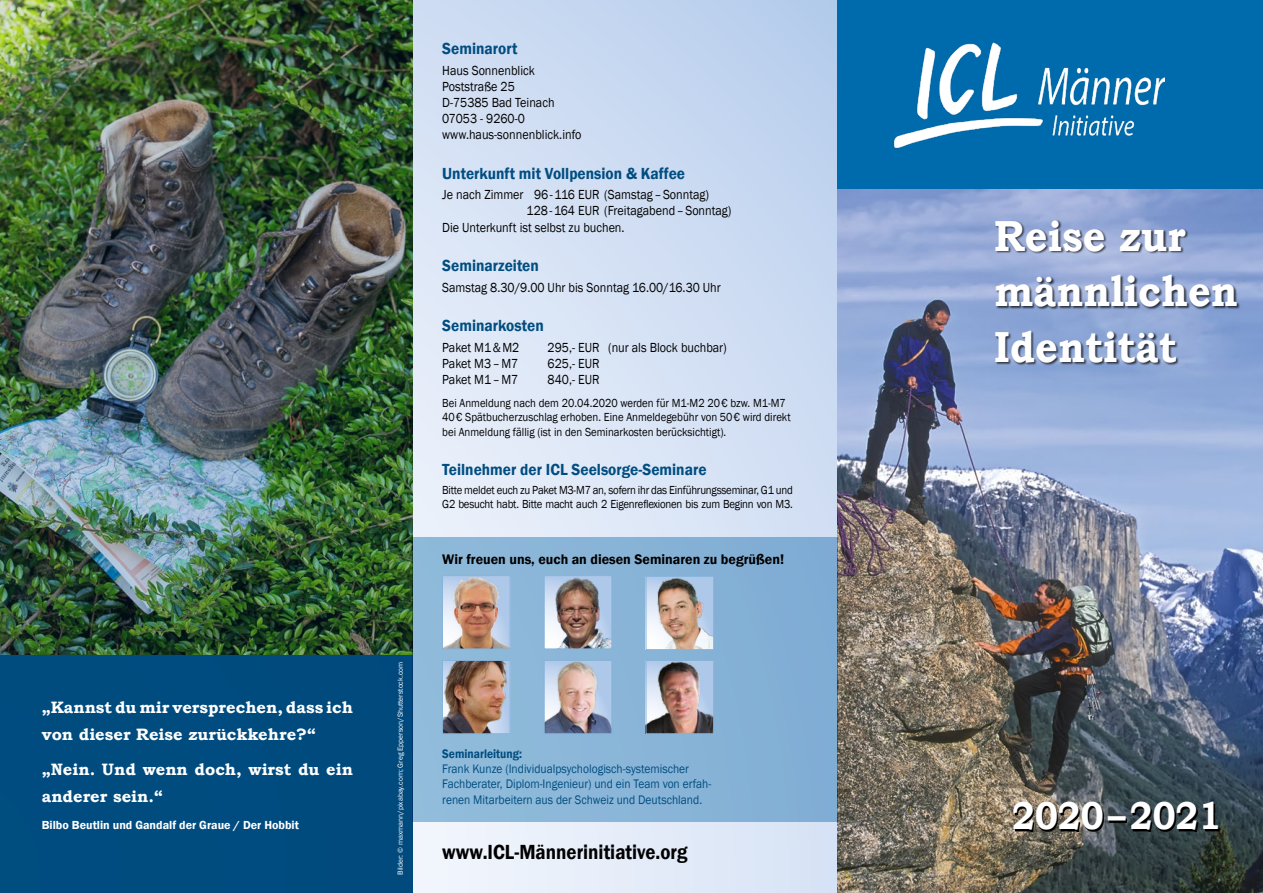
<style>
.page{position:relative;width:1263px;height:893px;background:#fff}
.page>*{position:absolute;margin:0;border:0;box-sizing:border-box;transform-origin:0 0}
.t1{font:700 43.5px/55.5px "Bookman Old Style";color:#fff;scale:.91 1}
.t2{font:700 39px "Bookman Old Style";color:#fff;scale:.89 1}
.t3{font:600 21px "Franklin Gothic";color:#000;scale:.9 1}
.t4{font:600 16.5px "Franklin Gothic";color:#004d80;scale:.93 1}
.t5{font:700 16.5px/27px "Bookman Old Style";color:#fff}
.t6{font:600 14.25px "Franklin Gothic";color:#000}
.t7{font:13.5px/16.2px "Franklin Gothic";color:#000;scale:.9 1}
.t8{font:12.75px/15.3px "Franklin Gothic";color:#004d80;scale:.9 1}
.t9{font:600 12.75px "Franklin Gothic";color:#004d80;scale:.9 1}
.t10{font:12px/14.4px "Franklin Gothic";color:#000;scale:.9 1}
.t11{font:12px/14.4px "Franklin Gothic";letter-spacing:-.02em;color:#000;scale:.9 1}
.t12{font:600 12px "Franklin Gothic";color:#fff}
.t13{font:7.5px "Franklin Gothic";color:#fff}
</style>
<div class="page">
<svg style="left:412px;top:0;width:426px;height:893px;background:#d3e0f3"></svg>
<div style="left:625px;top:0;width:19px;height:11px;background:#c1d4ef"></div>
<div style="left:0;top:0;width:412px;height:893px;background:#004d80"></div>
<div style="left:838px;top:0;width:425px;height:189px;background:#006bac"></div>
<img style="left:838px;top:189px;width:425px;height:704px">
<div style="left:995px;top:220px;width:245px;height:146px;background:#000;opacity:.7"></div>
<svg style="left:1015px;top:804px;width:204px;height:28px;background:#303433"></svg>
<img style="left:0;top:0;width:412px;height:655px">
<img style="left:893px;top:43px;width:272px;height:106px">
<div style="left:412px;top:537px;width:426px;height:284px;background:#88b4d7"></div>
<img style="left:444px;top:577px;width:64px;height:70px">
<div style="left:442px;top:575px;width:68px;height:74px;border:1px solid #86b3da"></div>
<img style="left:648px;top:662px;width:64px;height:70px">
<div style="left:646px;top:660px;width:68px;height:74px;border:1px solid #86b3da"></div>
<img style="left:444px;top:662px;width:64px;height:70px">
<div style="left:442px;top:660px;width:68px;height:74px;border:1px solid #86b3da"></div>
<img style="left:546px;top:662px;width:64px;height:70px">
<div style="left:544px;top:660px;width:68px;height:74px;border:1px solid #86b3da"></div>
<img style="left:648px;top:578px;width:64px;height:70px">
<div style="left:646px;top:576px;width:68px;height:74px;border:1px solid #86b3da"></div>
<img style="left:546px;top:577px;width:64px;height:70px">
<div style="left:544px;top:575px;width:68px;height:74px;border:1px solid #86b3da"></div>
<p class="t5" style="left:42px;top:693px;width:313px">„Kannst du mir versprechen, dass ich von dieser Reise zurückkehre?“</p>
<p class="t5" style="left:42px;top:756px;width:313px">„Nein. Und wenn doch, wirst du ein anderer sein.“</p>
<p class="t12" style="left:42px;top:818px;width:259px">Bilbo Beutlin und Gandalf der Graue / Der Hobbit</p>
<p class="t4" style="left:442px;top:38px;width:82px">Seminarort</p>
<p class="t7" style="left:442px;top:62px;width:156px">Haus Sonnenblick<br>Poststraße 25<br>D-75385 Bad Teinach<br>07053 - 9260-0 www.haus-sonnenblick.info</p>
<p class="t4" style="left:442px;top:163px;width:263px">Unterkunft mit Vollpension &amp; Kaffee</p>
<p class="t7" style="left:442px;top:187px;width:298px">Je nach Zimmer 96-116 EUR (Samstag–Sonntag)</p>
<p class="t7" style="left:527px;top:203px;width:229px">128-164 EUR (Freitagabend–Sonntag)</p>
<p class="t7" style="left:442px;top:219px;width:204px">Die Unterkunft ist selbst zu buchen.</p>
<p class="t4" style="left:442px;top:255px;width:105px">Seminarzeiten</p>
<p class="t7" style="left:442px;top:279px;width:311px">Samstag 8.30/9.00 Uhr bis Sonntag 16.00/16.30 Uhr</p>
<p class="t4" style="left:442px;top:315px;width:111px">Seminarkosten</p>
<p class="t7" style="left:442px;top:339px;width:87px">Paket M1&amp;M2</p>
<p class="t7" style="left:548px;top:339px;width:201px">295,- EUR (nur als Block buchbar)</p>
<p class="t7" style="left:442px;top:355px;width:86px">Paket M3–M7</p>
<p class="t7" style="left:548px;top:355px;width:59px">625,- EUR</p>
<p class="t7" style="left:442px;top:372px;width:86px">Paket M1–M7</p>
<p class="t7" style="left:547px;top:372px;width:59px">840,- EUR</p>
<p class="t10" style="left:442px;top:396px;width:389px">Bei Anmeldung nach dem 20.04.2020 werden für M1-M2 20€ bzw. M1-M7<br>40€ Spätbucherzuschlag erhoben. Eine Anmeldegebühr von 50€ wird direkt bei Anmeldung fällig (ist in den Seminarkosten berücksichtigt).</p>
<p class="t4" style="left:442px;top:459px;width:286px">Teilnehmer der ICL Seelsorge-Seminare</p>
<p class="t11" style="left:442px;top:483px;width:391px">Bitte meldet euch zu Paket M3-M7 an, sofern ihr das Einführungsseminar, G1 und<br>G2 besucht habt. Bitte macht auch 2 Eigenreflexionen bis zum Beginn von M3.</p>
<p class="t6" style="left:442px;top:551px;width:343px">Wir freuen uns, euch an diesen Seminaren zu begrüßen!</p>
<p class="t13" style="left:396px;top:875px;width:215px;rotate:-90deg">Bilder: © maxmann/pixabay.com; Greg Epperson/Shutterstock.com</p>
<p class="t9" style="left:442px;top:746px;width:90px">Seminarleitung:</p>
<p class="t8" style="left:442px;top:761px;width:300px">Frank Kunze (Individualpsychologisch-systemischer<br>Fachberater, Diplom-Ingenieur) und ein Team von erfah&shy;renen Mitarbeitern aus der Schweiz und Deutschland.</p>
<h3 class="t3" style="left:442px;top:839px;width:274px">www.ICL-Männerinitiative.org</h3>
<h1 class="t1" style="left:994px;top:208px;width:269px">Reise zur männlichen<br>Identität</h1>
<h2 class="t2" style="left:1012px;top:788px;width:237px">2020–2021</h2>
</div>
